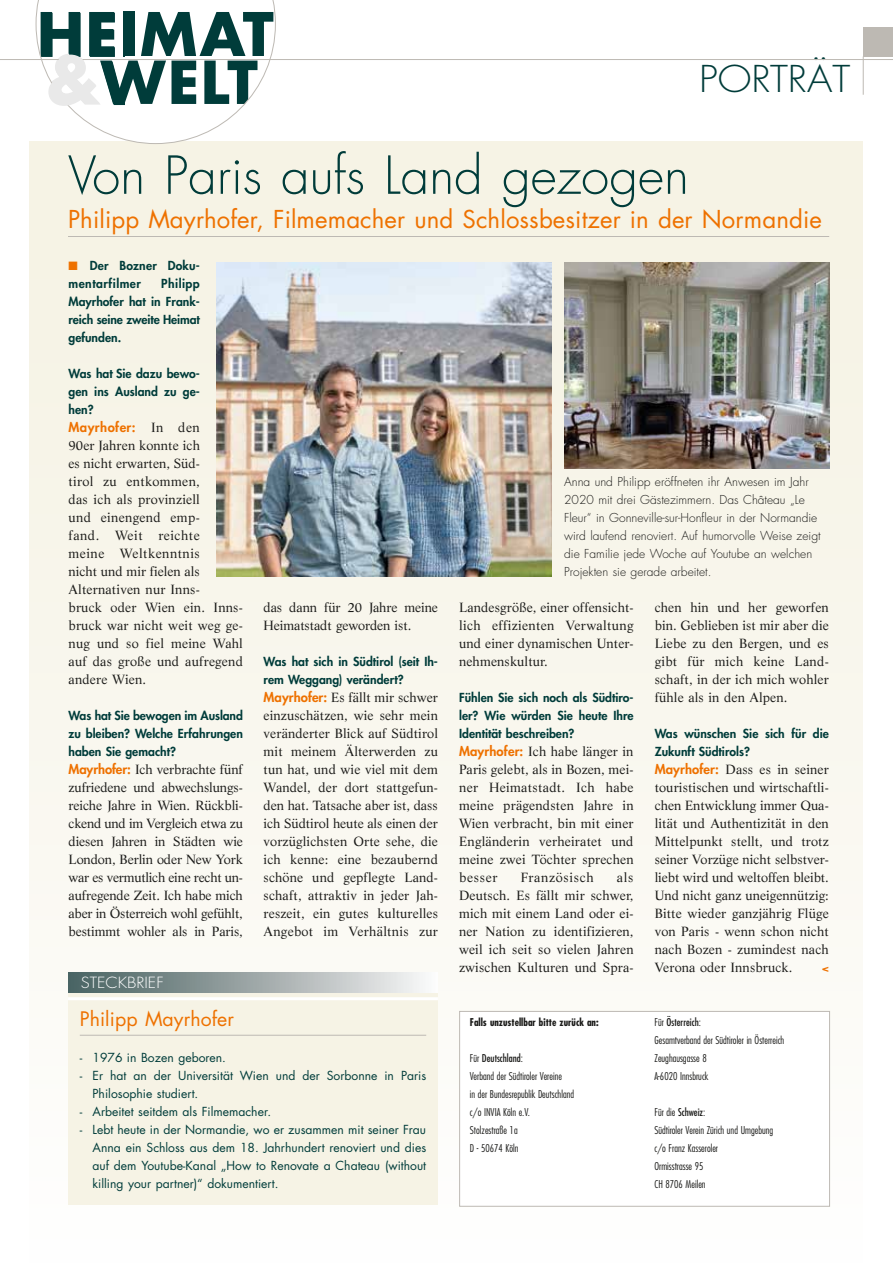
<style>
.page{position:relative;width:893px;height:1263px;background:#fff}
.page>*{position:absolute;margin:0;border:0;box-sizing:border-box;transform-origin:0 0}
.t1{font:300 51px "Futura";color:#003c3a}
.t2{font:300 36px "Futura";color:#003c3a;scale:1.1 1}
.t3{font:24px "Futura";letter-spacing:.005em;color:#ee7100}
.t4{font:19.5px "Futura";letter-spacing:.005em;color:#ee7100}
.t5{font:300 15px "Futura";color:#fff;scale:1.1 1}
.t6{font:13.05px/18px "Life LT Std";letter-spacing:.01em;color:#1a1a18;text-align:justify}
.t7{font:800 13.05px "Futura";letter-spacing:.035em;color:#ee7100}
.t8{font:13.05px "Life LT Std";letter-spacing:.05em;color:#1a1a18}
.t9{font:800 12.15px/18px "Futura";color:#003c3a;text-align:justify}
.t10{font:12.15px/18px "Futura";color:#003c3a}
.t11{font:800 12.15px/18px "Futura";letter-spacing:.04em;color:#003c3a}
.t12{font:300 12px/18px "Futura";color:#1a1a18}
.t13{font:300 condensed 10.5px/18px "Futura";color:#1a1a18}
.t14{font:700 condensed 10.5px "Futura";color:#1a1a18}
.t15{font:800 10.5px "Futura";color:#ee7100;scale:1.1 1}
.s1{color:#ee7100}
.s2{font-family:"Life LT Std";font-weight:400;color:#1a1a18}
.s3{font-family:"Futura";font-weight:800;color:#ee7100}
.s4{font-weight:400}
</style>
<div class="page">
<div style="left:30px;top:142px;width:833px;height:1121px;background:linear-gradient(to bottom,#f4f0e1,#fefdfc)"></div>
<div style="left:863px;top:27px;width:30px;height:29px;background:#bdb9b3"></div>
<hr style="left:0;top:59px;width:893px;height:1px;background:#bdb9b3">
<svg style="left:36px;top:0;width:240px;height:144px"></svg>
<hr style="left:863px;top:56px;width:1px;height:39px;background:#bdb9b3">
<hr style="left:68px;top:236px;width:761px;height:1px;background:#bdb9b3">
<div style="left:460px;top:1011px;width:370px;height:195px;background:#fff;border:1px solid #bdb9b3"></div>
<div style="left:68px;top:972px;width:370px;height:233px;background:#f6f3e5"></div>
<hr style="left:80px;top:1035px;width:346px;height:1px;background:#bdb9b3">
<hr style="left:68px;top:997px;width:370px;height:3px;background:#fff">
<div style="left:68px;top:972px;width:370px;height:20px;background:linear-gradient(to right,#455e5d,#f9f6f6)"></div>
<img style="left:217px;top:263px;width:335px;height:313px">
<img style="left:564px;top:263px;width:265px;height:205px">
<h2 class="t2" style="left:699px;top:56px;width:139px">PORTRÄT</h2>
<h1 class="t1" style="left:68px;top:142px;width:622px">Von Paris aufs Land gezogen</h1>
<h3 class="t3" style="left:68px;top:202px;width:755px">Philipp Mayrhofer, Filmemacher und Schlossbesitzer in der Normandie</h3>
<p class="t11" style="left:69px;top:256px;width:133px"><span class="s1">■</span> Der Bozner Doku&shy;mentarfilmer</p>
<p class="t9" style="left:69px;top:274px;width:133px;text-indent:93px">Philipp Mayrhofer hat in Frank&shy;reich seine zweite Heimat gefunden.</p>
<p class="t9" style="left:69px;top:364px;width:133px">Was hat Sie dazu bewo&shy;gen ins Ausland zu ge&shy;hen?</p>
<p class="t7" style="left:69px;top:418px;width:133px">Mayrhofer: <span class="s2">In den</span></p>
<p class="t6" style="left:69px;top:436px;width:176px;text-align:left">90er Jahren konnte ich<br>es nicht erwarten, Süd-<br>tirol zu entkommen,<br>das ich als provinziell<br>und einengend emp-<br>fand. Weit reichte<br>meine Weltkenntnis<br>nicht und mir fielen als<br>Alternativen nur Inns-<br>bruck oder Wien ein. Inns&shy;bruck war nicht weit weg ge&shy;nug und so fiel meine Wahl auf das große und aufregend andere Wien.</p>
<p class="t9" style="left:69px;top:706px;width:176px">Was hat Sie bewogen im Ausland zu bleiben? Welche Erfahrungen haben Sie gemacht?</p>
<p class="t6" style="left:69px;top:760px;width:176px"><span class="s3">Mayrhofer:</span> Ich verbrachte fünf zufriedene und abwechslungs&shy;reiche Jahre in Wien. Rückbli&shy;ckend und im Vergleich etwa zu diesen Jahren in Städten wie London, Berlin oder New York war es vermutlich eine recht un&shy;aufregende Zeit. Ich habe mich aber in Österreich wohl gefühlt, bestimmt wohler als in Paris,</p>
<p class="t12" style="left:564px;top:473px;width:258px">Anna und Philipp eröffneten ihr Anwesen im Jahr 2020 mit drei Gästezimmern. Das Château „Le Fleur“ in Gonneville-sur-Honfleur in der Normandie wird laufend renoviert. Auf humorvolle Weise zeigt die Familie jede Woche auf Youtube an welchen Projekten sie gerade arbeitet.</p>
<p class="t6" style="left:459px;top:598px;width:176px">Landesgröße, einer offensicht&shy;lich effizienten Verwaltung und einer dynamischen Unter&shy;nehmenskultur.</p>
<p class="t9" style="left:459px;top:688px;width:176px">Fühlen Sie sich noch als Südtiro&shy;ler? Wie würden Sie heute Ihre Identität beschreiben?</p>
<p class="t6" style="left:459px;top:742px;width:176px"><span class="s3">Mayrhofer:</span> Ich habe länger in Paris gelebt, als in Bozen, mei&shy;ner Heimatstadt. Ich habe meine prägendsten Jahre in Wien verbracht, bin mit einer Engländerin verheiratet und meine zwei Töchter sprechen besser</p>
<p class="t6" style="left:655px;top:598px;width:176px">chen hin und her geworfen bin. Geblieben ist mir aber die Liebe zu den Bergen, und es gibt für mich keine Land&shy;schaft, in der ich mich wohler fühle als in den Alpen.</p>
<p class="t9" style="left:655px;top:724px;width:176px">Was wünschen Sie sich für die<br>Zukunft Südtirols?</p>
<p class="t6" style="left:655px;top:760px;width:176px"><span class="s3">Mayrhofer:</span> Dass es in seiner touristischen und wirtschaftli&shy;chen Entwicklung immer Qua&shy;lität und Authentizität in den Mittelpunkt stellt, und trotz seiner Vorzüge nicht selbstver&shy;liebt wird und weltoffen bleibt.<br>Und nicht ganz uneigennützig:<br>Bitte wieder ganzjährig Flüge von Paris - wenn schon nicht nach Bozen - zumindest nach Verona oder Innsbruck.</p>
<p class="t6" style="left:264px;top:598px;width:176px">das dann für 20 Jahre meine<br>Heimatstadt geworden ist.</p>
<p class="t9" style="left:264px;top:652px;width:176px">Was hat sich in Südtirol (seit Ih&shy;rem Weggang) verändert?</p>
<p class="t6" style="left:264px;top:688px;width:176px"><span class="s3">Mayrhofer:</span> Es fällt mir schwer einzuschätzen, wie sehr mein veränderter Blick auf Südtirol mit meinem Älterwerden zu tun hat, und wie viel mit dem Wandel, der dort stattgefun&shy;den hat. Tatsache aber ist, dass ich Südtirol heute als einen der vorzüglichsten Orte sehe, die ich kenne: eine bezaubernd schöne und gepflegte Land&shy;schaft, attraktiv in jeder Jah&shy;reszeit, ein gutes kulturelles Angebot im Verhältnis zur</p>
<p class="t6" style="left:459px;top:868px;width:176px;text-indent:158px">als Deutsch. Es fällt mir schwer, mich mit einem Land oder ei&shy;ner Nation zu identifizieren, weil ich seit so vielen Jahren zwischen Kulturen und Spra-</p>
<p class="t8" style="left:521px;top:869px;width:75px">Französisch</p>
<p class="t15" style="left:822px;top:961px;width:8px">&lt;</p>
<p class="t5" style="left:81px;top:973px;width:77px">STECKBRIEF</p>
<h3 class="t4" style="left:80px;top:1006px;width:156px">Philipp Mayrhofer</h3>
<p class="t10" style="left:80px;top:1048px;width:148px">- 1976 in Bozen geboren.</p>
<p class="t10" style="left:93px;top:1066px;width:335px;text-indent:-13px">- Er hat an der Universität Wien und der Sorbonne in Paris<br>Philosophie studiert.</p>
<p class="t10" style="left:80px;top:1102px;width:193px">- Arbeitet seitdem als Filmemacher.</p>
<p class="t10" style="left:93px;top:1120px;width:335px;text-align:justify;text-indent:-13px">- Lebt heute in der Normandie, wo er zusammen mit seiner Frau Anna ein Schloss aus dem 18. Jahrhundert renoviert und dies auf dem Youtube-Kanal „How to Renovate a Chateau (without killing your partner)“ dokumentiert.</p>
<p class="t14" style="left:470px;top:1015px;width:130px">Falls unzustellbar bitte zurück an:</p>
<p class="t13" style="left:470px;top:1049px;width:106px">Für <span class="s4">Deutschland</span>:<br>Verband der Südtiroler Vereine<br>in der Bundesrepublik Deutschland c/o INVIA Köln e.V.<br>Stolzestraße 1a<br>D - 50674 Köln</p>
<p class="t13" style="left:654px;top:1013px;width:131px">Für <span class="s4">Österreich</span>:<br>Gesamtverband der Südtiroler in Österreich<br>Zeughausgasse 8<br>A-6020 Innsbruck</p>
<p class="t13" style="left:654px;top:1103px;width:120px">Für die <span class="s4">Schweiz</span>:<br>Südtiroler Verein Zürich und Umgebung c/o Franz Kasseroler<br>Ormisstrasse 95<br>CH 8706 Meilen</p>
</div>
